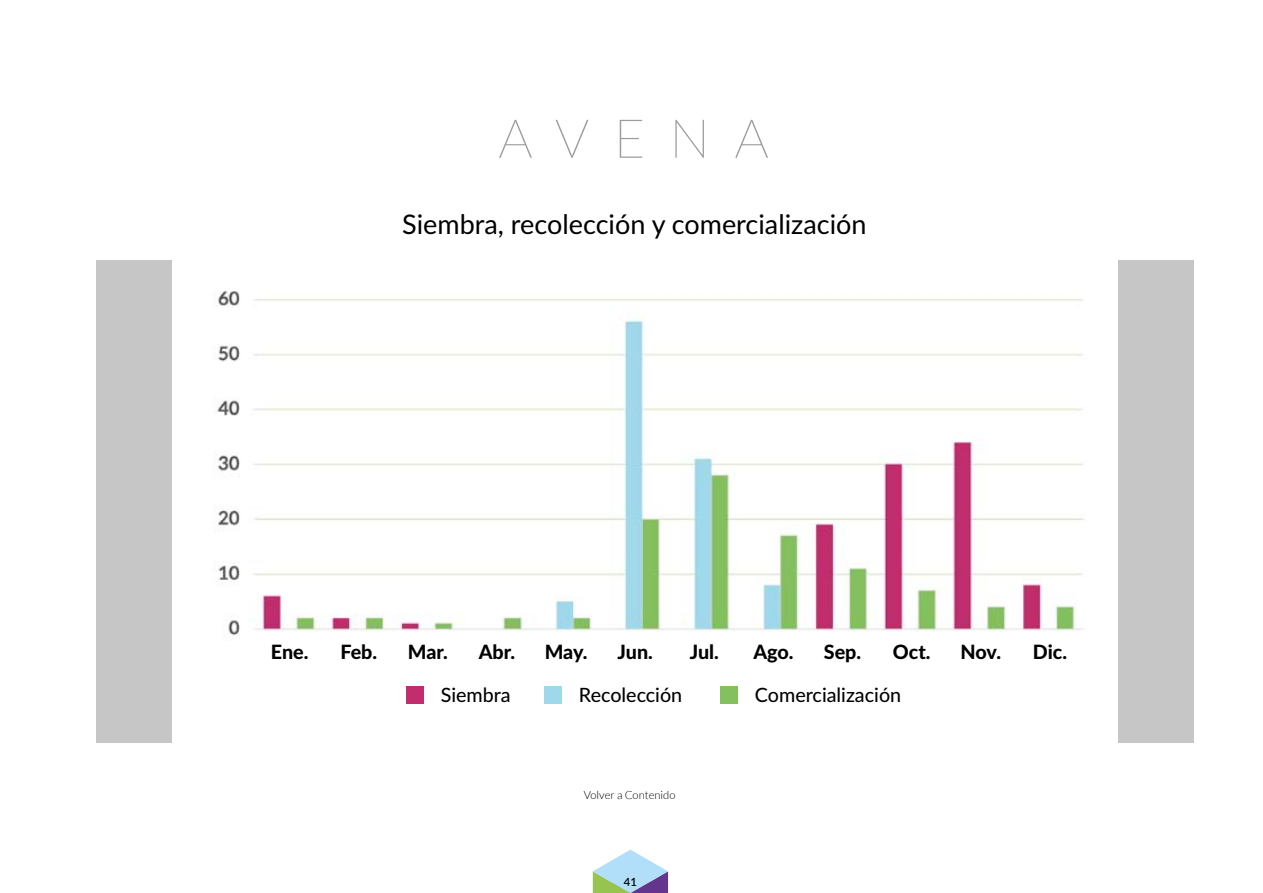
<style>
.page{position:relative;width:1263px;height:893px;background:#fff}
.page>*{position:absolute;margin:0;border:0;box-sizing:border-box;transform-origin:0 0}
._3__Planta{font:100 54px "Lato";letter-spacing:.45em;color:#9d9d9c}
.t1{font:27px "Lato";color:#000}
.t2{font:800 19.65px "Lato";letter-spacing:-.005em;color:#000}
.t3{font:500 19.65px "Lato";color:#000}
.t4{font:300 11.25px "Lato";color:#000}
.t5{font:600 11.25px "Lato";color:#000}
</style>
<div class="page">
<img style="left:213px;top:291px;width:871px;height:344px">
<svg style="left:592px;top:850px;width:77px;height:43px"></svg>
<div style="left:261px;top:632px;width:830px;height:38px;background:#fff"></div>
<div style="left:406px;top:686px;width:17px;height:17px;background:#c12d6d"></div>
<div style="left:544px;top:686px;width:17px;height:17px;background:#a0d8eb"></div>
<div style="left:720px;top:686px;width:17px;height:17px;background:#84c05e"></div>
<div style="left:1118px;top:260px;width:75px;height:483px;background:#c6c6c6"></div>
<div style="left:97px;top:260px;width:75px;height:483px;background:#c6c6c6"></div>
<p class="_3__Planta" style="left:498px;top:102px;width:272px">AVENA</p>
<h2 class="t1" style="left:402px;top:205px;width:466px">Siembra, recolección y comercialización</h2>
<p class="t2" style="left:271px;top:637px;width:39px">Ene.</p>
<p class="t2" style="left:340px;top:637px;width:38px">Feb.</p>
<p class="t2" style="left:408px;top:637px;width:41px">Mar.</p>
<p class="t2" style="left:479px;top:637px;width:38px">Abr.</p>
<p class="t2" style="left:545px;top:637px;width:44px">May.</p>
<p class="t2" style="left:618px;top:637px;width:37px">Jun.</p>
<p class="t2" style="left:690px;top:637px;width:31px">Jul.</p>
<p class="t2" style="left:753px;top:637px;width:42px">Ago.</p>
<p class="t2" style="left:824px;top:637px;width:39px">Sep.</p>
<p class="t2" style="left:893px;top:637px;width:39px">Oct.</p>
<p class="t2" style="left:960px;top:637px;width:42px">Nov.</p>
<p class="t2" style="left:1033px;top:637px;width:36px">Dic.</p>
<p class="t3" style="left:579px;top:681px;width:105px">Recolección</p>
<p class="t3" style="left:755px;top:681px;width:148px">Comercialización</p>
<p class="t3" style="left:441px;top:681px;width:71px">Siembra</p>
<p class="t4" style="left:584px;top:789px;width:93px">Volver a Contenido</p>
<p class="t5" style="left:624px;top:874px;width:15px">41</p>
</div>
